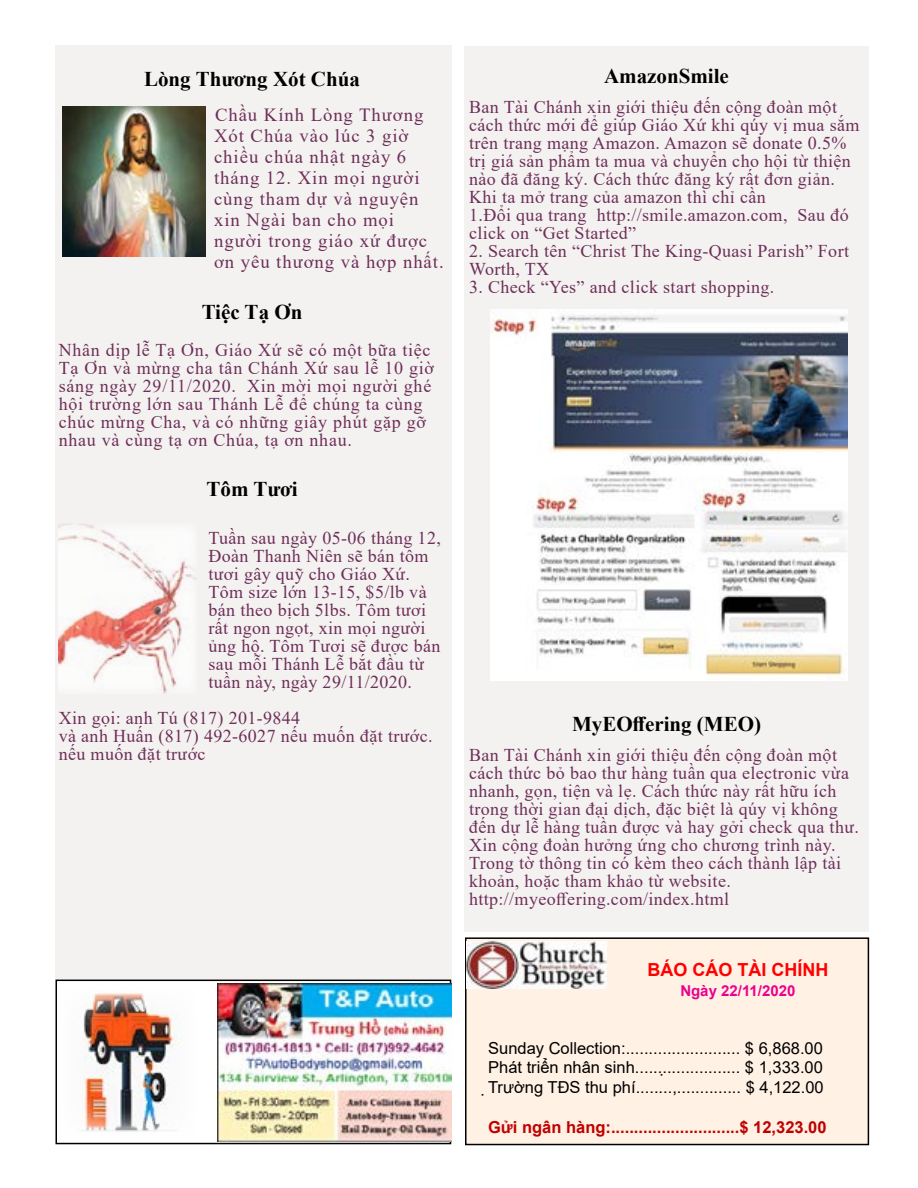
<style>
.page{position:relative;width:918px;height:1188px;background:#fff}
.page>*{position:absolute;margin:0;border:0;box-sizing:border-box;transform-origin:0 0}
.t1{font:700 21px "Times New Roman";color:#000}
.t2{font:18.6px/21px "Times New Roman";letter-spacing:.05em;color:#6e2f58}
.t3{font:18px/18px "Times New Roman";letter-spacing:.02em;color:#6e2f58}
.t4{font:18px/18px "Times New Roman";letter-spacing:.04em;color:#6e2f58}
.t5{font:700 18px "Arial";color:#f00}
.t6{font:16.5px/19.8px "Arial";color:#000;text-align:justify}
.t7{font:700 16.5px "Arial";color:#c00000}
.t8{font:700 15px "Arial";color:#ec008c}
</style>
<div class="page">
<div style="left:466px;top:938px;width:402px;height:207px;background:#fff1e4"></div>
<div style="left:465px;top:937px;width:404px;height:208px;border:2px solid #000"></div>
<img style="left:466px;top:941px;width:141px;height:48px">
<div style="left:55px;top:45px;width:396px;height:935px;background:#f4f2f1"></div>
<img style="left:62px;top:106px;width:143px;height:150px">
<img style="left:59px;top:523px;width:137px;height:170px">
<div style="left:56px;top:980px;width:395px;height:164px;border:2px solid #000"></div>
<img style="left:82px;top:992px;width:99px;height:140px">
<img style="left:218px;top:984px;width:233px;height:157px">
<div style="left:464px;top:46px;width:405px;height:886px;background:#f4f2f1"></div>
<img style="left:491px;top:310px;width:356px;height:370px">
<p class="t1" style="left:144px;top:64px;width:217px">Lòng Thương Xót Chúa</p>
<p class="t2" style="left:214px;top:104px;width:231px">Chầu Kính Lòng Thương<br>Xót Chúa vào lúc 3 giờ chiều chúa nhật ngày 6 tháng 12. Xin mọi người cùng tham dự và nguyện xin Ngài ban cho mọi người trong giáo xứ được ơn yêu thương và hợp nhất.</p>
<p class="t1" style="left:202px;top:296px;width:102px">Tiệc Tạ Ơn</p>
<p class="t4" style="left:59px;top:340px;width:373px">Nhân dịp lễ Tạ Ơn, Giáo Xứ sẽ có một bữa tiệc Tạ Ơn và mừng cha tân Chánh Xứ sau lễ 10 giờ sáng ngày 29/11/2020. Xin mời mọi người ghé hộ i trường lớn sau Thánh Lễ để chúng ta cùng chúc mừng Cha, và có những giây phút gặp gỡ nhau và cùng tạ ơn Chúa, tạ ơn nhau.</p>
<p class="t1" style="left:207px;top:474px;width:92px">Tôm Tươi</p>
<p class="t3" style="left:208px;top:529px;width:234px">Tuần sau ngày 05-06 tháng 12,<br>Đoàn Thanh Niên sẽ bán tôm tươi gây quỹ cho Giáo Xứ .<br>Tôm size lớn 13-15, $5/lb và bán theo bịch 5lbs. Tôm tươi rất ngon ngọt, xin mọi người ủng hộ . Tôm Tươi sẽ được bán sau mỗi Thánh Lễ bắt đầu từ tuần này, ngày 29/11/2020.</p>
<p class="t3" style="left:59px;top:709px;width:375px">Xin gọi: anh Tú (817) 201-9844<br>và anh Huấn (817) 492-6027 nếu muốn đặt trước. nếu muốn đặt trước</p>
<p class="t1" style="left:604px;top:61px;width:126px">AmazonSmile</p>
<p class="t3" style="left:469px;top:97px;width:392px">Ban Tài Chánh xin giới thiệu đến cộng đoàn một cách thức mới để giúp Giáo Xứ khi qúy vị mua sắm trên trang mạng Amazon. Amazon sẽ donate 0.5% trị giá sản phẩm ta mua và chuyển cho hội từ thiện nào đã đăng ký . Cách thức đăng ký rất đơn giản.<br>Khi ta mở trang của amazon thì chỉ cần<br>1.Đổi qua trang http://smile.amazon.com, Sau đó click on “Get Started”</p>
<p class="t3" style="left:469px;top:241px;width:381px">2. Search tên “Christ The King-Quasi Parish” Fort<br>Worth, TX</p>
<p class="t3" style="left:469px;top:277px;width:307px">3. Check “Yes” and click start shopping.</p>
<p class="t1" style="left:572px;top:709px;width:191px">MyEOffering (MEO)</p>
<p class="t3" style="left:469px;top:745px;width:391px">Ban Tài Chánh xin giới thiệu đến cộng đoàn một cách thức bỏ bao thư hàng tuần qua electronic vừa nhanh, gọn, tiện và lẹ . Cách thức này rất hữu ích trong thời gian đại dịch, đặc biệt là qúy vị không đến dự lễ hàng tuần được và hay gởi check qua thư.<br>Xin cộng đoàn hưởng ứng cho chương trình này.<br>Trong tờ thông tin có kèm theo cách thành lập tài khoản, hoặc tham khảo từ website. http://myeoffering.com/index.html</p>
<p class="t5" style="left:647px;top:957px;width:182px">BÁO CÁO TÀI CHÍNH</p>
<p class="t8" style="left:680px;top:980px;width:117px">Ngày 22/11/2020</p>
<p class="t6" style="left:488px;top:1038px;width:337px">Sunday Collection:......................... $ 6,868.00<br>Phát triển nhân sinh.......̣................ $ 1,333.00 ̣Trường TĐS thu phí........,.............. $ 4,122.00</p>
<p class="t7" style="left:488px;top:1115px;width:340px">Gửi ngân hàng:............................$ 12,323.00</p>
</div>
